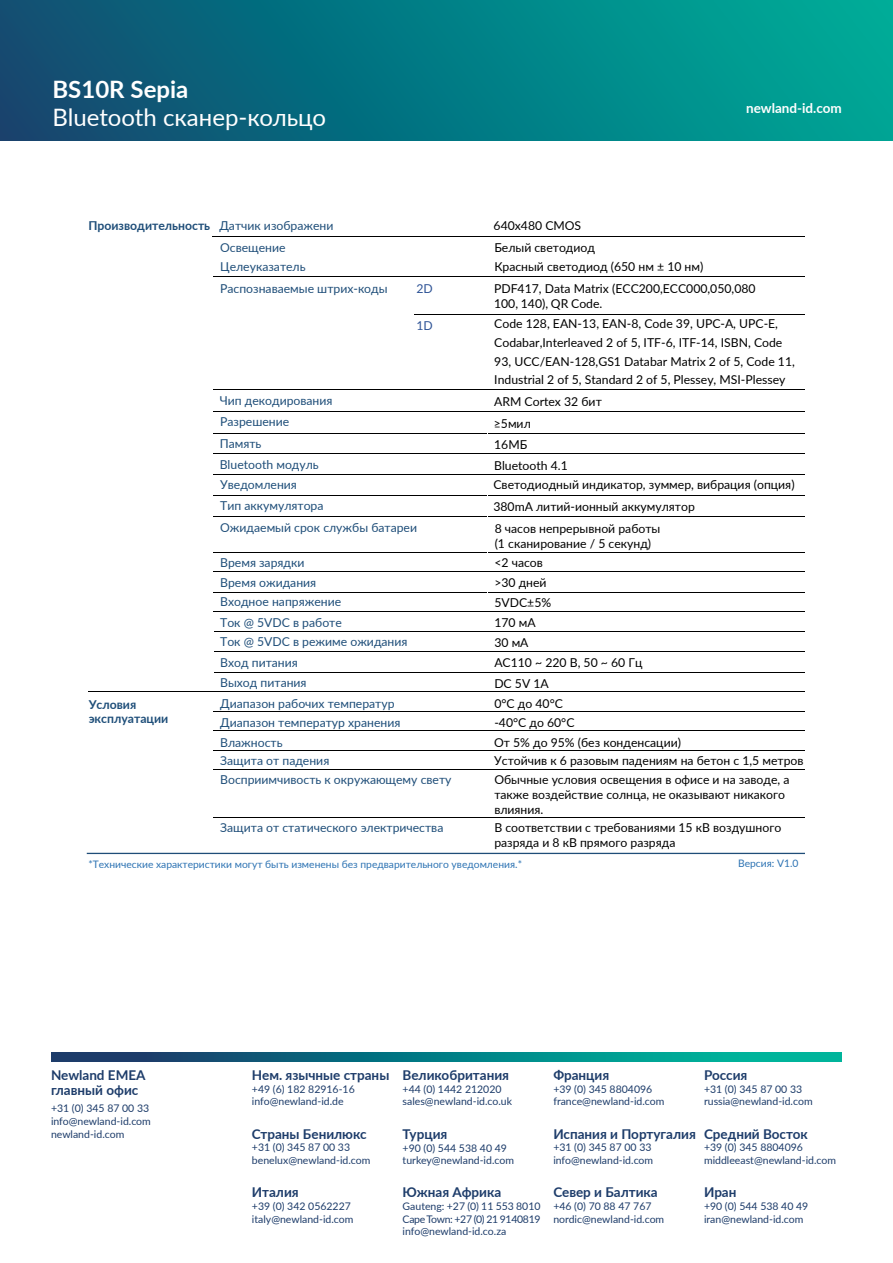
<style>
.page{position:relative;width:893px;height:1263px;background:#fff}
.page>*{position:absolute;margin:0;border:0;box-sizing:border-box;transform-origin:0 0}
.t1{font:24px "Lato";color:#fff}
.t2{font:700 24px "Lato";color:#fff}
.t3{font:700 13.5px/15px "Lato";color:#1d3c6a}
.t4{font:700 13.5px "Lato";color:#fff}
.t5{font:12.3px/14.7px "Lato";color:#000}
.t6{font:12.3px "Lato";color:#1f4e79}
.t7{font:12.3px "Lato";color:#1e4e79}
.t8{font:700 12.3px/14.7px "Lato";color:#1e4e79}
.t9{font:700 12.3px "Lato";color:#1f4e79}
.t10{font:12.3px "Lato";color:#2f5496}
.t11{font:10.5px/12.6px "Lato";color:#1d3c6a}
.t12{font:10.35px "Lato";color:#2d73b3}
</style>
<div class="page">
<div style="left:0;top:0;width:893px;height:140px;background:linear-gradient(to right,#0f4a70,#00ac98)"></div>
<svg style="left:51px;top:1053px;width:791px;height:8px;background:#077b84"></svg>
<hr style="left:213px;top:276px;width:164px;height:1px;background:#000">
<hr style="left:378px;top:276px;width:426px;height:1px;background:#000">
<hr style="left:414px;top:314px;width:390px;height:1px;background:#000">
<hr style="left:213px;top:390px;width:164px;height:1px;background:#000">
<hr style="left:378px;top:390px;width:426px;height:1px;background:#000">
<hr style="left:213px;top:592px;width:164px;height:1px;background:#000">
<hr style="left:378px;top:592px;width:109px;height:1px;background:#000">
<hr style="left:487px;top:592px;width:317px;height:1px;background:#000">
<hr style="left:213px;top:612px;width:164px;height:1px;background:#000">
<hr style="left:378px;top:612px;width:426px;height:1px;background:#000">
<hr style="left:214px;top:631px;width:163px;height:1px;background:#000">
<hr style="left:378px;top:631px;width:426px;height:1px;background:#000">
<hr style="left:213px;top:572px;width:164px;height:1px;background:#000">
<hr style="left:378px;top:572px;width:426px;height:1px;background:#000">
<hr style="left:88px;top:692px;width:289px;height:1px;background:#000">
<hr style="left:376px;top:692px;width:428px;height:1px;background:#000">
<hr style="left:213px;top:711px;width:164px;height:1px;background:#000">
<hr style="left:378px;top:711px;width:426px;height:1px;background:#000">
<hr style="left:213px;top:730px;width:164px;height:1px;background:#000">
<hr style="left:378px;top:730px;width:426px;height:1px;background:#000">
<hr style="left:213px;top:750px;width:164px;height:1px;background:#000">
<hr style="left:378px;top:750px;width:426px;height:1px;background:#000">
<hr style="left:213px;top:769px;width:164px;height:1px;background:#000">
<hr style="left:378px;top:769px;width:426px;height:1px;background:#000">
<hr style="left:213px;top:817px;width:164px;height:1px;background:#000">
<hr style="left:378px;top:817px;width:426px;height:1px;background:#000">
<hr style="left:87px;top:853px;width:717px;height:1px;background:#1f4d78">
<hr style="left:212px;top:236px;width:165px;height:1px;background:#000">
<hr style="left:377px;top:236px;width:427px;height:1px;background:#000">
<hr style="left:213px;top:433px;width:164px;height:1px;background:#000">
<hr style="left:378px;top:433px;width:109px;height:1px;background:#000">
<hr style="left:487px;top:433px;width:317px;height:1px;background:#000">
<hr style="left:213px;top:454px;width:164px;height:1px;background:#000">
<hr style="left:378px;top:454px;width:426px;height:1px;background:#000">
<hr style="left:213px;top:411px;width:164px;height:1px;background:#000">
<hr style="left:378px;top:411px;width:426px;height:1px;background:#000">
<hr style="left:213px;top:474px;width:164px;height:1px;background:#000">
<hr style="left:378px;top:474px;width:426px;height:1px;background:#000">
<hr style="left:213px;top:495px;width:164px;height:1px;background:#000">
<hr style="left:378px;top:495px;width:109px;height:1px;background:#000">
<hr style="left:487px;top:495px;width:317px;height:1px;background:#000">
<hr style="left:213px;top:516px;width:164px;height:1px;background:#000">
<hr style="left:378px;top:516px;width:109px;height:1px;background:#000">
<hr style="left:487px;top:516px;width:317px;height:1px;background:#000">
<hr style="left:213px;top:552px;width:164px;height:1px;background:#000">
<hr style="left:378px;top:552px;width:109px;height:1px;background:#000">
<hr style="left:487px;top:552px;width:317px;height:1px;background:#000">
<hr style="left:214px;top:652px;width:163px;height:1px;background:#000">
<hr style="left:378px;top:652px;width:426px;height:1px;background:#000">
<hr style="left:214px;top:672px;width:163px;height:1px;background:#000">
<hr style="left:378px;top:672px;width:426px;height:1px;background:#000">
<h1 class="t2" style="left:53px;top:71px;width:137px">BS10R Sepia</h1>
<h1 class="t1" style="left:53px;top:101px;width:275px">Bluetooth сканер-кольцо</h1>
<p class="t4" style="left:746px;top:98px;width:97px">newland-id.com</p>
<p class="t9" style="left:88px;top:216px;width:123px">Производительность</p>
<p class="t6" style="left:219px;top:217px;width:116px">Датчик изображени</p>
<p class="t5" style="left:494px;top:218px;width:89px">640x480 CMOS</p>
<p class="t6" style="left:220px;top:257px;width:87px">Целеуказатель</p>
<p class="t6" style="left:220px;top:239px;width:67px">Освещение</p>
<p class="t6" style="left:220px;top:280px;width:169px">Распознаваемые штрих-коды</p>
<p class="t10" style="left:416px;top:280px;width:18px">2D</p>
<p class="t5" style="left:494px;top:280px;width:263px">PDF417, Data Matrix (ECC200,ECC000,050,080<br>100, 140), QR Code.</p>
<p class="t10" style="left:416px;top:317px;width:18px">1D</p>
<p class="t5" style="left:494px;top:314px;width:302px;line-height:18.8px">Code 128, EAN-13, EAN-8, Code 39, UPC-A, UPC-E, Codabar,Interleaved 2 of 5, ITF-6, ITF-14, ISBN, Code 93, UCC/EAN-128,GS1 Databar Matrix 2 of 5, Code 11, Industrial 2 of 5, Standard 2 of 5, Plessey, MSI-Plessey</p>
<p class="t5" style="left:494px;top:238px;width:211px;line-height:18.5px">Белый светодиод<br>Красный светодиод (650 нм ± 10 нм)</p>
<p class="t6" style="left:220px;top:392px;width:114px">Чип декодирования</p>
<p class="t5" style="left:494px;top:394px;width:109px">ARM Cortex 32 бит</p>
<p class="t7" style="left:220px;top:413px;width:71px">Разрешение</p>
<p class="t5" style="left:494px;top:415px;width:38px">≥5мил</p>
<p class="t6" style="left:220px;top:435px;width:43px">Память</p>
<p class="t5" style="left:494px;top:437px;width:35px">16МБ</p>
<p class="t6" style="left:220px;top:455px;width:101px">Bluetooth модуль</p>
<p class="t5" style="left:494px;top:457px;width:75px">Bluetooth 4.1</p>
<p class="t6" style="left:220px;top:497px;width:105px">Тип аккумулятора</p>
<p class="t5" style="left:493px;top:499px;width:203px">380mA литий-ионный аккумулятор</p>
<p class="t6" style="left:220px;top:519px;width:198px">Ожидаемый срок службы батареи</p>
<p class="t5" style="left:495px;top:521px;width:167px">8 часов непрерывной работы (1 сканирование / 5 секунд)</p>
<p class="t7" style="left:220px;top:475px;width:78px">Уведомления</p>
<p class="t5" style="left:493px;top:477px;width:303px">Светодиодный индикатор, зуммер, вибрация (опция)</p>
<p class="t6" style="left:220px;top:554px;width:86px">Время зарядки</p>
<p class="t5" style="left:494px;top:555px;width:50px">&lt;2 часов</p>
<p class="t7" style="left:220px;top:573px;width:98px">Время ожидания</p>
<p class="t5" style="left:494px;top:574px;width:54px">&gt;30 дней</p>
<p class="t6" style="left:220px;top:593px;width:123px">Входное напряжение</p>
<p class="t5" style="left:494px;top:594px;width:58px">5VDC±5%</p>
<p class="t6" style="left:220px;top:613px;width:123px">Ток @ 5VDC в работе</p>
<p class="t5" style="left:494px;top:615px;width:43px">170 мА</p>
<p class="t6" style="left:220px;top:633px;width:189px">Ток @ 5VDC в режиме ожидания</p>
<p class="t5" style="left:494px;top:634px;width:36px">30 мА</p>
<p class="t6" style="left:220px;top:653px;width:79px">Вход питания</p>
<p class="t5" style="left:494px;top:655px;width:150px">AC110 ~ 220 В, 50 ~ 60 Гц</p>
<p class="t6" style="left:220px;top:674px;width:88px">Выход питания</p>
<p class="t5" style="left:494px;top:675px;width:56px">DC 5V 1A</p>
<p class="t8" style="left:89px;top:696px;width:81px">Условия эксплуатации</p>
<p class="t7" style="left:220px;top:695px;width:176px">Диапазон рабочих температур</p>
<p class="t5" style="left:494px;top:696px;width:70px">0°C до 40°C</p>
<p class="t7" style="left:220px;top:714px;width:182px">Диапазон температур хранения</p>
<p class="t5" style="left:494px;top:715px;width:82px">-40°C до 60°C</p>
<p class="t6" style="left:220px;top:733px;width:64px">Влажность</p>
<p class="t5" style="left:494px;top:734px;width:188px">От 5% до 95% (без конденсации)</p>
<p class="t6" style="left:220px;top:751px;width:111px">Защита от падения</p>
<p class="t5" style="left:494px;top:752px;width:311px">Устойчив к 6 разовым падениям на бетон с 1,5 метров</p>
<p class="t6" style="left:220px;top:771px;width:233px">Восприимчивость к окружающему свету</p>
<p class="t5" style="left:494px;top:772px;width:297px">Обычные условия освещения в офисе и на заводе, а также воздействие солнца, не оказывают никакого влияния.</p>
<p class="t6" style="left:220px;top:819px;width:225px">Защита от статического электричества</p>
<p class="t5" style="left:494px;top:820px;width:288px">В соответствии с требованиями 15 кВ воздушного разряда и 8 кВ прямого разряда</p>
<p class="t12" style="left:88px;top:857px;width:435px">*Технические характеристики могут быть изменены без предварительного уведомления.*</p>
<p class="t12" style="left:738px;top:856px;width:62px">Версия: V1.0</p>
<p class="t3" style="left:51px;top:1067px;width:96px">Newland EMEA главный офис</p>
<p class="t11" style="left:51px;top:1102px;width:101px">+31 (0) 345 87 00 33 info@newland-id.com newland-id.com</p>
<p class="t3" style="left:252px;top:1067px;width:139px">Нем. язычные страны</p>
<p class="t11" style="left:252px;top:1082px;width:104px">+49 (6) 182 82916-16 info@newland-id.de</p>
<p class="t3" style="left:252px;top:1126px;width:116px">Страны Бенилюкс</p>
<p class="t11" style="left:252px;top:1141px;width:120px">+31 (0) 345 87 00 33 benelux@newland-id.com</p>
<p class="t3" style="left:403px;top:1067px;width:108px">Великобритания</p>
<p class="t11" style="left:403px;top:1082px;width:111px">+44 (0) 1442 212020 sales@newland-id.co.uk</p>
<p class="t3" style="left:403px;top:1126px;width:46px">Турция</p>
<p class="t11" style="left:403px;top:1141px;width:113px">+90 (0) 544 538 40 49 turkey@newland-id.com</p>
<p class="t3" style="left:553px;top:1067px;width:58px">Франция</p>
<p class="t11" style="left:553px;top:1082px;width:113px">+39 (0) 345 8804096 france@newland-id.com</p>
<p class="t3" style="left:553px;top:1126px;width:144px">Испания и Португалия</p>
<p class="t11" style="left:553px;top:1141px;width:101px">+31 (0) 345 87 00 33 info@newland-id.com</p>
<p class="t3" style="left:704px;top:1067px;width:45px">Россия</p>
<p class="t11" style="left:704px;top:1082px;width:110px">+31 (0) 345 87 00 33 russia@newland-id.com</p>
<p class="t3" style="left:704px;top:1126px;width:105px">Средний Восток</p>
<p class="t11" style="left:704px;top:1141px;width:134px">+39 (0) 345 8804096 middleeast@newland-id.com</p>
<p class="t3" style="left:252px;top:1184px;width:48px">Италия</p>
<p class="t11" style="left:252px;top:1199px;width:103px">+39 (0) 342 0562227 italy@newland-id.com</p>
<p class="t3" style="left:403px;top:1184px;width:100px">Южная Африка</p>
<p class="t11" style="left:403px;top:1199px;width:139px;text-align:justify">Gauteng: +27 (0) 11 553 8010<br>Cape Town: +27 (0) 21 9140819 info@newland-id.co.za</p>
<p class="t3" style="left:553px;top:1184px;width:106px">Север и Балтика</p>
<p class="t11" style="left:553px;top:1199px;width:112px">+46 (0) 70 88 47 767 nordic@newland-id.com</p>
<p class="t3" style="left:704px;top:1184px;width:34px">Иран</p>
<p class="t11" style="left:704px;top:1199px;width:106px">+90 (0) 544 538 40 49 iran@newland-id.com</p>
</div>
